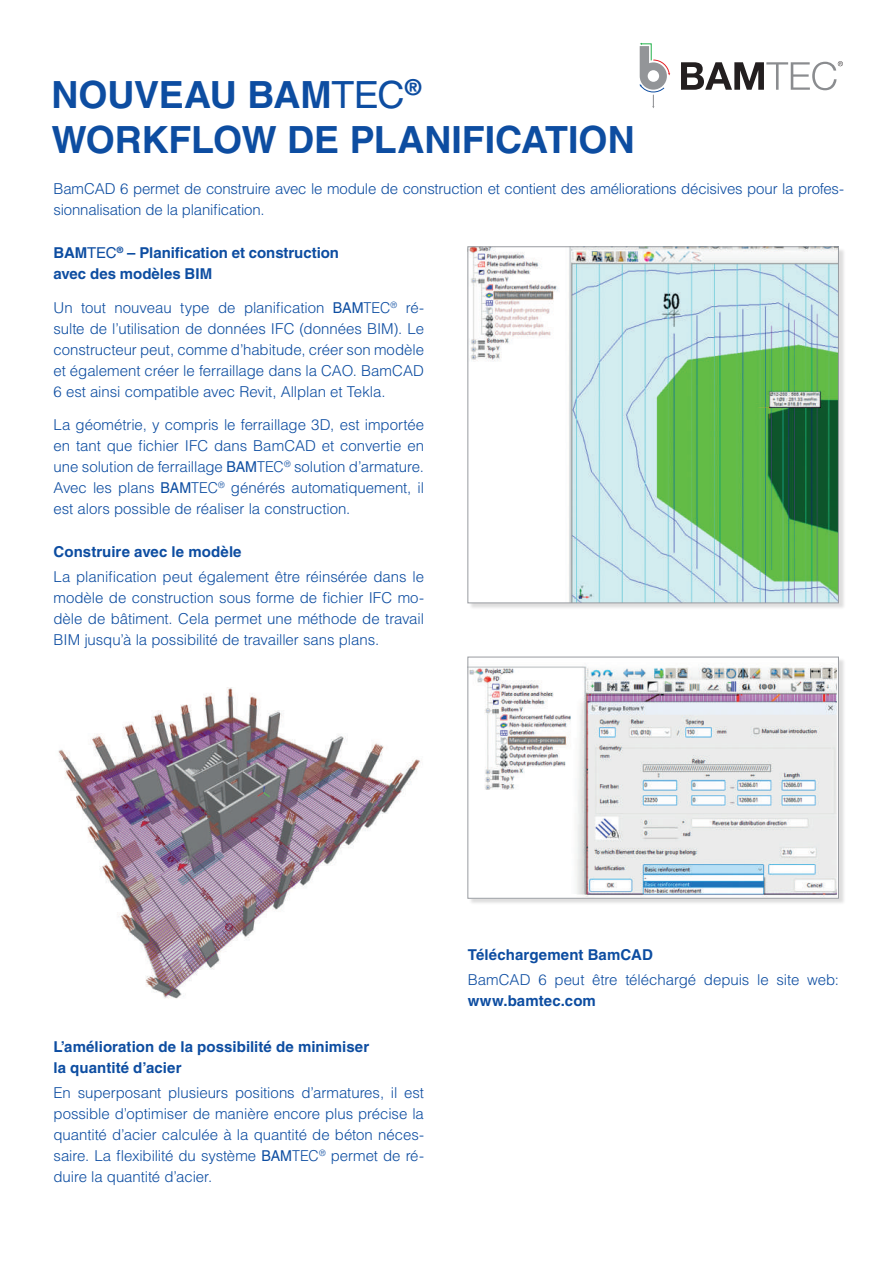
<style>
.page{position:relative;width:893px;height:1263px;background:#fff}
.page>*{position:absolute;margin:0;border:0;box-sizing:border-box;transform-origin:0 0}
.t1{font:700 37.5px/45px "Helvetica LT Std";letter-spacing:-.005em;color:#0d4da1}
.t2{font:300 15px/21px "Helvetica LT Std";letter-spacing:-.01em;color:#0d4da1;text-align:justify}
.t3{font:700 15px/21px "Helvetica LT Std";letter-spacing:.005em;color:#0d4da1}
.s1{font-weight:400}
</style>
<div class="page">
<div style="left:469px;top:248px;width:377px;height:362px;background:#231f20;opacity:.15"></div>
<img style="left:470px;top:249px;width:366px;height:352px">
<div style="left:468px;top:247px;width:370px;height:356px;border:1px solid #989ba0"></div>
<img style="left:58px;top:687px;width:362px;height:312px">
<svg style="left:640px;top:43px;width:30px;height:65px"></svg>
<svg style="left:681px;top:61px;width:162px;height:29px"></svg>
<div style="left:469px;top:658px;width:377px;height:247px;background:#231f20;opacity:.15"></div>
<img style="left:470px;top:659px;width:366px;height:237px">
<div style="left:468px;top:657px;width:370px;height:241px;border:1px solid #989ba0"></div>
<h1 class="t1" style="left:51px;top:71px;width:585px">NOUVEAU BAM<span class="s1">TEC</span><sup>®<br></sup>WORKFLOW DE PLANIFICATION</h1>
<p class="t2" style="left:54px;top:178px;width:792px">BamCAD 6 permet de construire avec le module de construction et contient des améliorations décisives pour la profes&shy;sionnalisation de la planification.</p>
<p class="t3" style="left:54px;top:242px;width:287px">BAM<span class="s1">TEC</span><sup>®</sup> – Planification et construction avec des modèles BIM</p>
<p class="t2" style="left:54px;top:296px;width:372px">Un tout nouveau type de planification <span class="s1">BAM</span>TEC<sup>®</sup> ré&shy;sulte de l’utilisation de données IFC (données BIM). Le constructeur peut, comme d’habitude, créer son modèle et également créer le ferraillage dans la CAO. BamCAD 6 est ainsi compatible avec Revit, Allplan et Tekla.</p>
<p class="t2" style="left:53px;top:414px;width:372px">La géométrie, y compris le ferraillage 3D, est importée en tant que fichier IFC dans BamCAD et convertie en une solution de ferraillage <span class="s1">BAM</span>TEC<sup>®</sup> solution d’armature.<br>Avec les plans <span class="s1">BAM</span>TEC<sup>®</sup> générés automatiquement, il est alors possible de réaliser la construction.</p>
<p class="t3" style="left:53px;top:540px;width:190px">Construire avec le modèle</p>
<p class="t2" style="left:53px;top:566px;width:372px">La planification peut également être réinsérée dans le modèle de construction sous forme de fichier IFC mo&shy;dèle de bâtiment. Cela permet une méthode de travail BIM jusqu’à la possibilité de travailler sans plans.</p>
<p class="t3" style="left:53px;top:1036px;width:317px">L’amélioration de la possibilité de minimiser la quantité d’acier</p>
<p class="t2" style="left:53px;top:1082px;width:372px">En superposant plusieurs positions d’armatures, il est possible d’optimiser de manière encore plus précise la quantité d’acier calculée à la quantité de béton néces&shy;saire. La flexibilité du système <span class="s1">BAM</span>TEC<sup>®</sup> permet de ré&shy;duire la quantité d’acier.</p>
<p class="t3" style="left:468px;top:944px;width:187px">Téléchargement BamCAD</p>
<p class="t2" style="left:468px;top:969px;width:373px">BamCAD 6 peut être téléchargé depuis le site web:</p>
<p class="t3" style="left:468px;top:990px;width:130px">www.bamtec.com</p>
</div>
